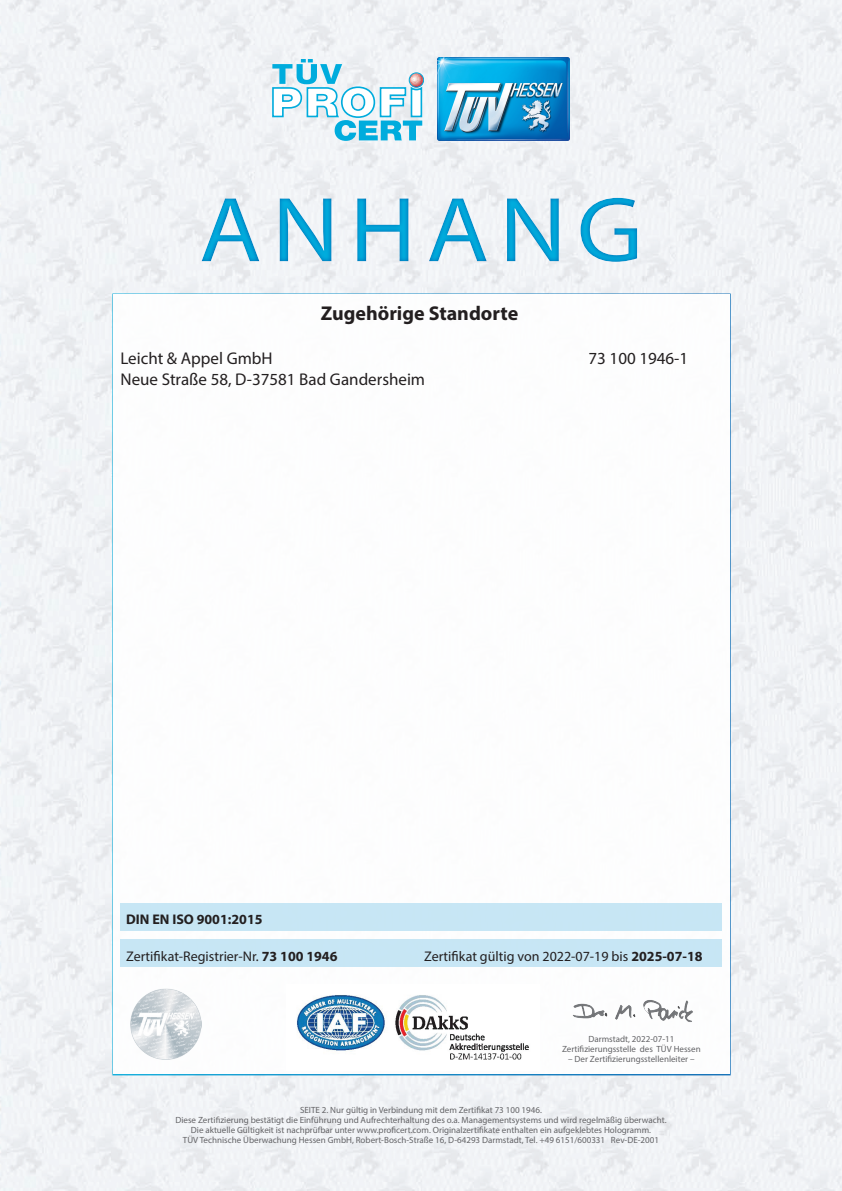
<style>
.page{position:relative;width:842px;height:1191px;background:#fff}
.page>*{position:absolute;margin:0;border:0;box-sizing:border-box;transform-origin:0 0}
.t1{font:93px "Myriad Pro";letter-spacing:.1em;color:#00acdd;scale:1.1 1}
.t2{font:700 20px "Myriad Pro";color:#231f20}
.t3{font:17px "Myriad Pro";color:#231f20}
.t4{font:14px "Myriad Pro";color:#231f20}
.t5{font:700 14px "Myriad Pro";color:#231f20}
.t6{font:9px/10px "Myriad Pro";color:#636366;text-align:center}
.s1{font-weight:700}
</style>
<div class="page">
<img style="left:0;top:0;width:842px;height:1191px">
<img style="left:437px;top:57px;width:132px;height:83px">
<svg style="left:272px;top:59px;width:152px;height:82px"></svg>
<div style="left:112px;top:293px;width:619px;height:782px;background:#fff;border:2px solid #fff"></div>
<div style="left:120px;top:938px;width:602px;height:28px;background:#c1e4f4"></div>
<div style="left:121px;top:903px;width:601px;height:27px;background:#c1e4f4"></div>
<img style="left:296px;top:995px;width:233px;height:65px">
<img style="left:749px;top:894px;width:78px;height:55px">
<img style="left:736px;top:784px;width:97px;height:40px">
<img style="left:737px;top:670px;width:95px;height:34px">
<img style="left:738px;top:565px;width:93px;height:35px">
<img style="left:737px;top:468px;width:91px;height:35px">
<img style="left:621px;top:1103px;width:100px;height:53px">
<img style="left:572px;top:1000px;width:121px;height:22px">
<div style="left:0;top:172px;width:842px;height:114px;background:#006bb6;opacity:.75"></div>
<img style="left:130px;top:988px;width:71px;height:71px">
<img style="left:728px;top:1001px;width:114px;height:44px">
<h1 class="t1" style="left:199px;top:173px;width:405px">ANHANG</h1>
<h2 class="t2" style="left:321px;top:300px;width:199px">Zugehörige Standorte</h2>
<h3 class="t3" style="left:120px;top:348px;width:154px">Leicht &amp; Appel GmbH</h3>
<h3 class="t3" style="left:589px;top:348px;width:101px">73 100 1946-1</h3>
<h3 class="t3" style="left:120px;top:368px;width:306px">Neue Straße 58, D-37581 Bad Gandersheim</h3>
<h3 class="t5" style="left:126px;top:910px;width:138px">DIN EN ISO 9001:2015</h3>
<h3 class="t4" style="left:126px;top:948px;width:213px">Zertifikat-Registrier-Nr. <span class="s1">73 100 1946</span></h3>
<h3 class="t4" style="left:424px;top:948px;width:280px">Zertifikat gültig von 2022-07-19 bis <span class="s1">2025-07-18</span></h3>
<p class="t6" style="left:562px;top:1034px;width:140px">Darmstadt, 2022-07-11<br>Zertifizierungsstelle des TÜV Hessen</p>
<p class="t6" style="left:568px;top:1054px;width:128px">– Der Zertifizierungsstellenleiter –</p>
<p class="t6" style="left:175px;top:1105px;width:493px">SEITE 2. Nur gültig in Verbindung mit dem Zertifikat 73 100 1946.<br>Diese Zertifizierung bestätigt die Einführung und Aufrechterhaltung des o.a. Managementsystems und wird regelmäßig überwacht.<br>Die aktuelle Gültigkeit ist nachprüfbar unter www.proficert.com. Originalzertifikate enthalten ein aufgeklebtes Hologramm.<br>TÜV Technische Überwachung Hessen GmbH, Robert-Bosch-Straße 16, D-64293 Darmstadt, Tel. +49 6151/600331 Rev-DE-2001</p>
</div>
